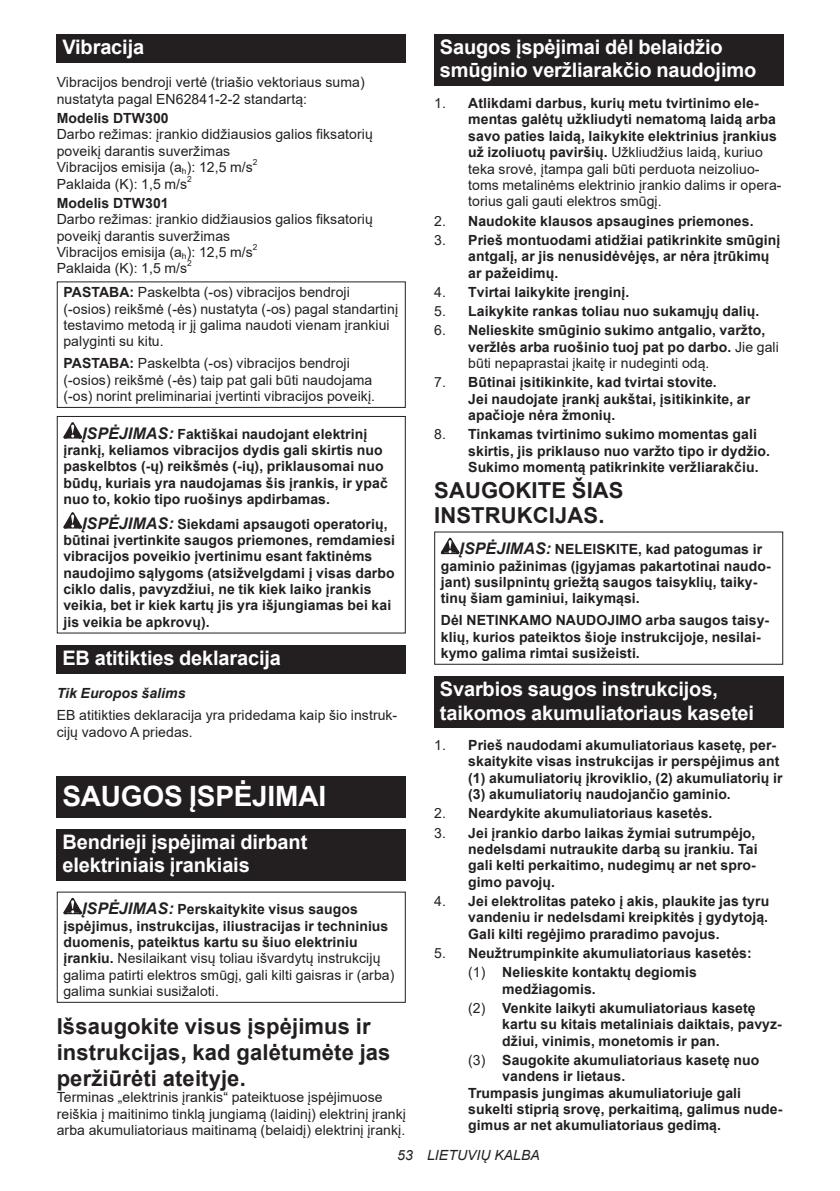
<style>
.page{position:relative;width:840px;height:1191px;background:#fff}
.page>*{position:absolute;margin:0;border:0;box-sizing:border-box;transform-origin:0 0}
.t1{font:700 28px "Arial";letter-spacing:-.01em;color:#fff}
.t2{font:700 22px/25.8px "Arial";letter-spacing:.005em;color:#231f20}
.t3{font:700 20px/23.4px "Arial";letter-spacing:-.01em;color:#fff}
.t4{font:700 14px/16.4px "Arial";letter-spacing:.005em;color:#231f20}
.t5{font:14px/16.4px "Arial";letter-spacing:.005em;color:#231f20}
.t6{font:italic 700 14px "Arial";letter-spacing:.005em;color:#231f20}
.t7{font:italic 14px "Arial";letter-spacing:.005em;color:#231f20}
.t8{font:8.4px "Arial";color:#231f20}
.s1{font-weight:700}
.s2{font-style:italic;font-size:16px}
.s3{font-weight:400}
</style>
<div class="page">
<div style="left:57px;top:34px;width:348px;height:29px;background:#231f20"></div>
<div style="left:57px;top:281px;width:348px;height:127px;border:1px solid #231f20"></div>
<svg style="left:63px;top:422px;width:19px;height:16px"></svg>
<svg style="left:63px;top:512px;width:19px;height:16px"></svg>
<div style="left:57px;top:416px;width:348px;height:217px;border:1px solid #231f20"></div>
<div style="left:57px;top:645px;width:348px;height:28px;background:#231f20"></div>
<div style="left:57px;top:776px;width:348px;height:41px;background:#231f20"></div>
<div style="left:57px;top:829px;width:348px;height:51px;background:#231f20"></div>
<svg style="left:63px;top:898px;width:19px;height:16px"></svg>
<div style="left:434px;top:34px;width:348px;height:52px;background:#231f20"></div>
<svg style="left:440px;top:538px;width:19px;height:16px"></svg>
<div style="left:434px;top:531px;width:348px;height:134px;border:1px solid #231f20"></div>
<div style="left:434px;top:676px;width:348px;height:52px;background:#231f20"></div>
<h3 class="t3" style="left:62px;top:36px;width:83px">Vibracija</h3>
<p class="t5" style="left:57px;top:74px;width:309px">Vibracijos bendroji vertė (triašio vektoriaus suma) nustatyta pagal EN62841-2-2 standartą:</p>
<p class="t4" style="left:57px;top:110px;width:113px">Modelis DTW300</p>
<p class="t5" style="left:57px;top:126px;width:317px">Darbo režimas: įrankio didžiausios galios fiksatorių poveikį darantis suveržimas<br>Vibracijos emisija (a<sub>h</sub>): 12,5 m/s</p>
<p class="t8" style="left:253px;top:156px;width:6px">2</p>
<p class="t5" style="left:57px;top:175px;width:132px">Paklaida (K): 1,5 m/s</p>
<p class="t8" style="left:187px;top:173px;width:6px">2</p>
<p class="t4" style="left:57px;top:195px;width:113px">Modelis DTW301</p>
<p class="t5" style="left:57px;top:211px;width:317px">Darbo režimas: įrankio didžiausios galios fiksatorių poveikį darantis suveržimas<br>Vibracijos emisija (a<sub>h</sub>): 12,5 m/s</p>
<p class="t8" style="left:253px;top:241px;width:6px">2</p>
<p class="t5" style="left:57px;top:260px;width:132px">Paklaida (K): 1,5 m/s</p>
<p class="t8" style="left:187px;top:258px;width:6px">2</p>
<p class="t5" style="left:63px;top:284px;width:336px"><span class="s1">PASTABA:</span> Paskelbta (-os) vibracijos bendroji (-osios) reikšmė (-ės) nustatyta (-os) pagal standartinį testavimo metodą ir jį galima naudoti vienam įrankiui palyginti su kitu.</p>
<p class="t5" style="left:63px;top:355px;width:313px"><span class="s1">PASTABA:</span> Paskelbta (-os) vibracijos bendroji (-osios) reikšmė (-ės) taip pat gali būti naudojama (-os) norint preliminariai įvertinti vibracijos poveikį.</p>
<p class="t4" style="left:63px;top:425px;width:326px;text-indent:19px"><span class="s2">ĮSPĖJIMAS:</span> Faktiškai naudojant elektrinį įrankį, keliamos vibracijos dydis gali skirtis nuo paskelbtos (-ų) reikšmės (-ių), priklausomai nuo būdų, kuriais yra naudojamas šis įrankis, ir ypač nuo to, kokio tipo ruošinys apdirbamas.</p>
<p class="t4" style="left:63px;top:515px;width:333px;text-indent:19px"><span class="s2">ĮSPĖJIMAS:</span> Siekdami apsaugoti operatorių, būtinai įvertinkite saugos priemones, remdamiesi vibracijos poveikio įvertinimu esant faktinėms naudojimo sąlygoms (atsižvelgdami į visas darbo ciklo dalis, pavyzdžiui, ne tik kiek laiko įrankis veikia, bet ir kiek kartų jis yra išjungiamas bei kai jis veikia be apkrovų).</p>
<h3 class="t3" style="left:62px;top:646px;width:220px">EB atitikties deklaracija</h3>
<p class="t6" style="left:57px;top:684px;width:130px">Tik Europos šalims</p>
<p class="t5" style="left:57px;top:707px;width:342px">EB atitikties deklaracija yra pridedama kaip šio instruk&shy;cijų vadovo A priedas.</p>
<h1 class="t1" style="left:62px;top:776px;width:265px">SAUGOS ĮSPĖJIMAI</h1>
<h3 class="t3" style="left:62px;top:830px;width:246px">Bendrieji įspėjimai dirbant elektriniais įrankiais</h3>
<p class="t4" style="left:63px;top:901px;width:332px;text-indent:19px"><span class="s2">ĮSPĖJIMAS:</span> Perskaitykite visus saugos įspėjimus, instrukcijas, iliustracijas ir techninius duomenis, pateiktus kartu su šiuo elektriniu įrankiu. <span class="s3">Nesilaikant visų toliau išvardytų instrukcijų galima patirti elektros smūgį, gali kilti gaisras ir (arba) galima sunkiai susižaloti.</span></p>
<h2 class="t2" style="left:57px;top:1013px;width:335px">Išsaugokite visus įspėjimus ir instrukcijas, kad galėtumėte jas peržiūrėti ateityje.</h2>
<p class="t5" style="left:57px;top:1089px;width:350px">Terminas „elektrinis įrankis“ pateiktuose įspėjimuose reiškia į maitinimo tinklą jungiamą (laidinį) elektrinį įrankį arba akumuliatoriaus maitinamą (belaidį) elektrinį įrankį.</p>
<h3 class="t3" style="left:439px;top:36px;width:318px">Saugos įspėjimai dėl belaidžio smūginio veržliarakčio naudojimo</h3>
<p class="t4" style="left:468px;top:95px;width:314px;text-indent:-34px"><span class="s3">1.</span> Atlikdami darbus, kurių metu tvirtinimo ele&shy;mentas galėtų užkliudyti nematomą laidą arba savo paties laidą, laikykite elektrinius įrankius už izoliuotų paviršių. <span class="s3">Užkliudžius laidą, kuriuo teka srovė, įtampa gali būti perduota neizoliuo&shy;toms metalinėms elektrinio įrankio dalims ir opera&shy;torius gali gauti elektros smūgį.</span></p>
<p class="t4" style="left:434px;top:212px;width:321px"><span class="s3">2.</span> Naudokite klausos apsaugines priemones.</p>
<p class="t4" style="left:468px;top:232px;width:313px;text-indent:-34px"><span class="s3">3.</span> Prieš montuodami atidžiai patikrinkite smūginį antgalį, ar jis nenusidėvėjęs, ar nėra įtrūkimų ar pažeidimų.</p>
<p class="t4" style="left:434px;top:284px;width:196px"><span class="s3">4.</span> Tvirtai laikykite įrenginį.</p>
<p class="t4" style="left:434px;top:303px;width:326px"><span class="s3">5.</span> Laikykite rankas toliau nuo sukamųjų dalių.</p>
<p class="t4" style="left:468px;top:322px;width:312px;text-indent:-34px"><span class="s3">6.</span> Nelieskite smūginio sukimo antgalio, varžto, veržlės arba ruošinio tuoj pat po darbo. <span class="s3">Jie gali būti nepaprastai įkaitę ir nudeginti odą.</span></p>
<p class="t4" style="left:468px;top:374px;width:283px;text-indent:-34px"><span class="s3">7.</span> Būtinai įsitikinkite, kad tvirtai stovite.<br>Jei naudojate įrankį aukštai, įsitikinkite, ar apačioje nėra žmonių.</p>
<p class="t4" style="left:468px;top:426px;width:303px;text-indent:-34px"><span class="s3">8.</span> Tinkamas tvirtinimo sukimo momentas gali skirtis, jis priklauso nuo varžto tipo ir dydžio.<br>Sukimo momentą patikrinkite veržliarakčiu.</p>
<h2 class="t2" style="left:434px;top:477px;width:191px">SAUGOKITE ŠIAS<br>INSTRUKCIJAS.</h2>
<p class="t4" style="left:440px;top:541px;width:331px;text-indent:19px"><span class="s2">ĮSPĖJIMAS:</span> NELEISKITE, kad patogumas ir gaminio pažinimas (įgyjamas pakartotinai naudo&shy;jant) susilpnintų griežtą saugos taisyklių, taiky&shy;tinų šiam gaminiui, laikymąsi.</p>
<p class="t4" style="left:440px;top:612px;width:330px">Dėl NETINKAMO NAUDOJIMO arba saugos taisy&shy;klių, kurios pateiktos šioje instrukcijoje, nesilai&shy;kymo galima rimtai susižeisti.</p>
<h3 class="t3" style="left:439px;top:677px;width:315px">Svarbios saugos instrukcijos, taikomos akumuliatoriaus kasetei</h3>
<p class="t4" style="left:468px;top:737px;width:315px;text-indent:-34px"><span class="s3">1.</span> Prieš naudodami akumuliatoriaus kasetę, per&shy;skaitykite visas instrukcijas ir perspėjimus ant (1) akumuliatorių įkroviklio, (2) akumuliatorių ir (3) akumuliatorių naudojančio gaminio.</p>
<p class="t4" style="left:434px;top:805px;width:279px"><span class="s3">2.</span> Neardykite akumuliatoriaus kasetės.</p>
<p class="t4" style="left:468px;top:824px;width:290px;text-indent:-34px"><span class="s3">3.</span> Jei įrankio darbo laikas žymiai sutrumpėjo, nedelsdami nutraukite darbą su įrankiu. Tai gali kelti perkaitimo, nudegimų ar net spro&shy;gimo pavojų.</p>
<p class="t4" style="left:468px;top:893px;width:302px;text-align:justify;text-indent:-34px"><span class="s3">4.</span> Jei elektrolitas pateko į akis, plaukite jas tyru vandeniu ir nedelsdami kreipkitės į gydytoją.<br>Gali kilti regėjimo praradimo pavojus.</p>
<p class="t4" style="left:468px;top:943px;width:285px;line-height:19.2px;text-indent:-34px"><span class="s3">5.</span> Neužtrumpinkite akumuliatoriaus kasetės: <span class="s3">(1)</span> Nelieskite kontaktų degiomis</p>
<p class="t4" style="left:468px;top:979px;width:289px;line-height:19.2px;text-indent:34px">medžiagomis.<br><span class="s3">(2)</span> Venkite laikyti akumuliatoriaus kasetę</p>
<p class="t4" style="left:502px;top:1016px;width:281px">kartu su kitais metaliniais daiktais, pavyz&shy;džiui, vinimis, monetomis ir pan.</p>
<p class="t4" style="left:468px;top:1051px;width:292px"><span class="s3">(3)</span> Saugokite akumuliatoriaus kasetę nuo</p>
<p class="t4" style="left:502px;top:1068px;width:124px">vandens ir lietaus.</p>
<p class="t4" style="left:468px;top:1084px;width:274px">Trumpasis jungimas akumuliatoriuje gali</p>
<p class="t4" style="left:468px;top:1101px;width:315px">sukelti stiprią srovę, perkaitimą, galimus nude-</p>
<p class="t4" style="left:468px;top:1117px;width:254px">gimus ar net akumuliatoriaus gedimą.</p>
<p class="t7" style="left:397px;top:1146px;width:144px">53 LIETUVIŲ KALBA</p>
</div>
